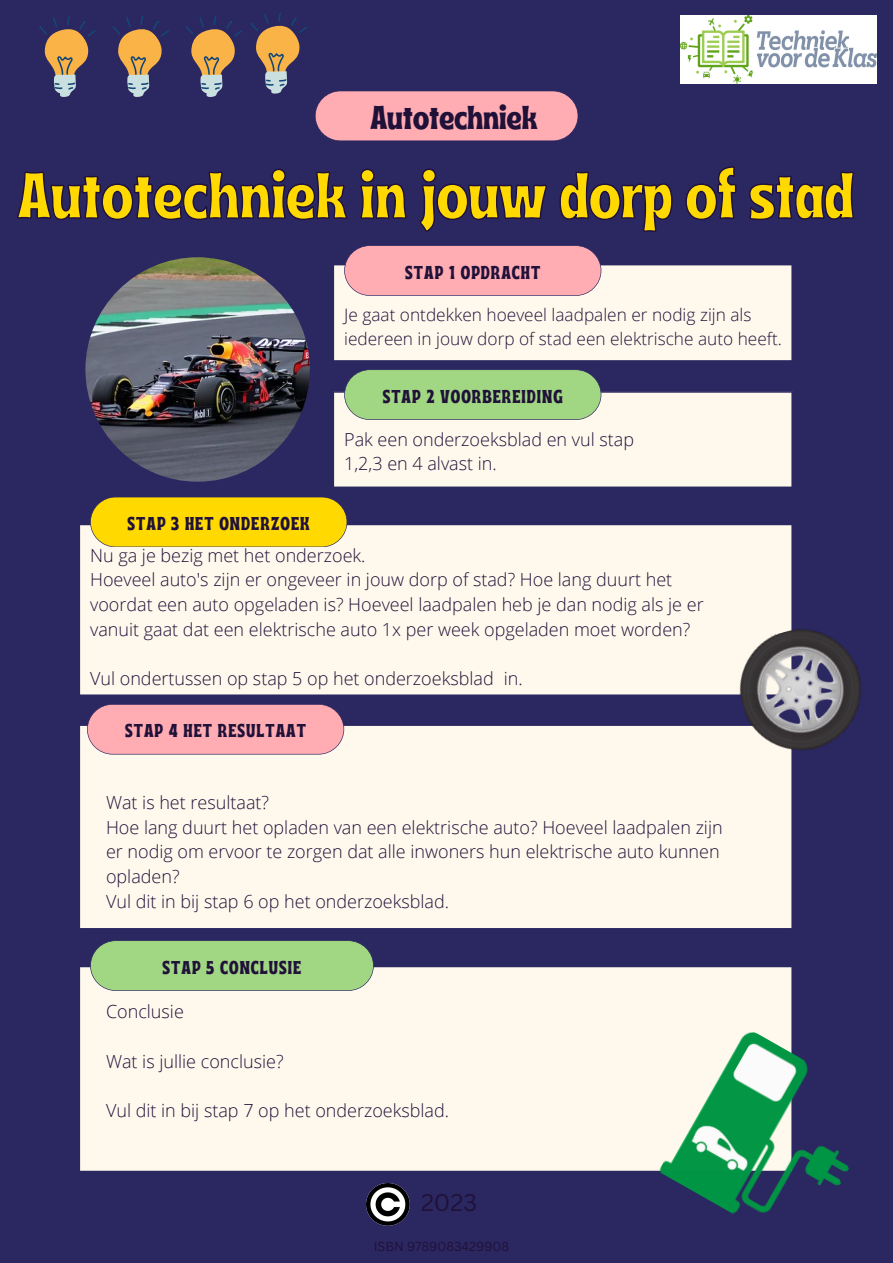
<style>
.page{position:relative;width:893px;height:1263px;background:#2b2760}
.page>*{position:absolute;margin:0;border:0;box-sizing:border-box;transform-origin:0 0}
.t1{font:65.1px "Ayr Tropika Island Int";color:#ffd900}
.t2{font:33.08px "Ayr Tropika Island Int";color:#201139}
.t3{font:23.55px "Canva Sans";color:#201139}
.t4{font:18.6px "Ayr Tropika Island Int";letter-spacing:.055em;color:#201139}
.t5{font:300 18px/24.8px "Open Sans";color:#201139}
.t6{font:300 17.25px/23.6px "Open Sans";color:#201139}
.t7{font:12.75px "Canva Sans";color:#201139}
</style>
<div class="page">
<div style="left:334px;top:265px;width:458px;height:96px;background:#fff9ed"></div>
<div style="left:80px;top:967px;width:712px;height:204px;background:#fff9ed"></div>
<div style="left:80px;top:725px;width:712px;height:203px;background:#fff9ed"></div>
<div style="left:80px;top:525px;width:712px;height:170px;background:#fff9ed"></div>
<svg style="left:90px;top:497px;width:257px;height:50px;background:#f6d208"></svg>
<svg style="left:344px;top:245px;width:257px;height:51px;background:#f3a6af"></svg>
<svg style="left:333px;top:369px;width:460px;height:118px;background:#d2dac5"></svg>
<svg style="left:87px;top:704px;width:257px;height:50px;background:#f5a7b0"></svg>
<svg style="left:90px;top:940px;width:284px;height:51px;background:#9ccd83"></svg>
<svg style="left:17px;top:166px;width:837px;height:66px"></svg>
<svg style="left:315px;top:91px;width:263px;height:50px;background:#f2a3ad"></svg>
<svg style="left:39px;top:16px;width:57px;height:81px"></svg>
<svg style="left:113px;top:16px;width:56px;height:81px"></svg>
<svg style="left:186px;top:16px;width:56px;height:81px"></svg>
<img style="left:85px;top:257px;width:225px;height:225px">
<img style="left:727px;top:616px;width:135px;height:148px">
<img style="left:658px;top:1025px;width:191px;height:189px">
<img style="left:366px;top:1183px;width:43px;height:43px">
<img style="left:681px;top:16px;width:195px;height:67px">
<svg style="left:250px;top:13px;width:57px;height:81px"></svg>
<h5 class="t2" style="left:370px;top:86px;width:169px">Autotechniek</h5>
<h1 class="t1" style="left:18px;top:133px;width:838px">Autotechniek in jouw dorp of stad</h1>
<p class="t4" style="left:405px;top:254px;width:137px">STAP 1 OPDRACHT</p>
<h5 class="t6" style="left:344px;top:303px;width:439px">Je gaat ontdekken hoeveel laadpalen er nodig zijn als iedereen in jouw dorp of stad een elektrische auto heeft.</h5>
<p class="t4" style="left:383px;top:378px;width:182px">STAP 2 VOORBEREIDING</p>
<p class="t4" style="left:128px;top:506px;width:184px">STAP 3 HET ONDERZOEK</p>
<h4 class="t5" style="left:344px;top:426px;width:291px">Pak een onderzoeksblad en vul stap<br>1,2,3 en 4 alvast in.</h4>
<h4 class="t5" style="left:90px;top:542px;width:615px">Nu ga je bezig met het onderzoek.<br>Hoeveel auto's zijn er ongeveer in jouw dorp of stad? Hoe lang duurt het voordat een auto opgeladen is? Hoeveel laadpalen heb je dan nodig als je er vanuit gaat dat een elektrische auto 1x per week opgeladen moet worden?</h4>
<h5 class="t5" style="left:90px;top:666px;width:434px">Vul ondertussen op stap 5 op het onderzoeksblad in.</h5>
<p class="t4" style="left:125px;top:713px;width:182px">STAP 4 HET RESULTAAT</p>
<h4 class="t5" style="left:106px;top:789px;width:618px">Wat is het resultaat?<br>Hoe lang duurt het opladen van een elektrische auto? Hoeveel laadpalen zijn er nodig om ervoor te zorgen dat alle inwoners hun elektrische auto kunnen opladen?<br>Vul dit in bij stap 6 op het onderzoeksblad.</h4>
<h2 class="t4" style="left:163px;top:949px;width:140px">STAP 5 CONCLUSIE</h2>
<h1 class="t5" style="left:106px;top:999px;width:79px">Conclusie</h1>
<p class="t5" style="left:106px;top:1048px;width:179px">Wat is jullie conclusie?</p>
<p class="t5" style="left:106px;top:1098px;width:344px">Vul dit in bij stap 7 op het onderzoeksblad.</p>
<h4 class="t3" style="left:421px;top:1186px;width:57px">2023</h4>
<h5 class="t7" style="left:374px;top:1237px;width:137px">ISBN 9789083429908</h5>
</div>
